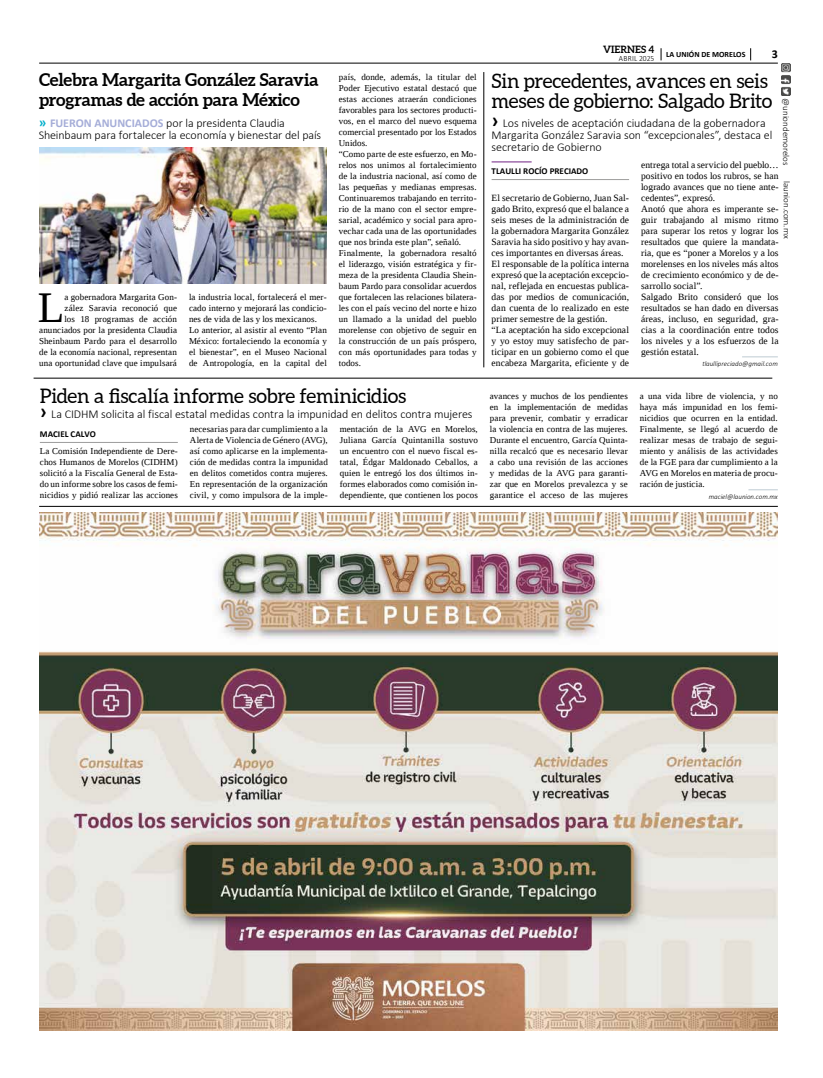
<style>
.page{position:relative;width:823px;height:1078px;background:#fff}
.page>*{position:absolute;margin:0;border:0;box-sizing:border-box;transform-origin:0 0}
.t1{font:43.5px "Liberation Serif";color:#000}
.t2{font:20px/20px "Aleo";letter-spacing:-.015em;color:#000}
.t3{font:700 17.5px/20px "Aleo";letter-spacing:-.01em;color:#000}
.t4{font:300 12px/12px "Calibri";letter-spacing:-.005em;color:#000}
.t5{font:700 12px "Calibri";color:#000}
.t6{font:700 10px "Aleo";letter-spacing:.005em;color:#000}
.t7{font:9.5px/11px "Liberation Serif";letter-spacing:.01em;color:#000}
.t8{font:9px/11px "Liberation Serif";letter-spacing:.01em;color:#000;text-align:justify}
.t9{font:700 9px "Calibri";color:#000}
.t10{font:300 9px "Calibri";color:#000}
.t11{font:700 8px "Calibri";color:#000}
.t12{font:300 8px "Calibri";letter-spacing:.04em;color:#000;scale:.94 1}
.t13{font:italic 300 7px "Calibri";color:#000}
.s1{font-weight:700;font-size:14px;color:#00afcb}
.s2{font-weight:700;color:#a5add8}
.s3{font-weight:700;font-size:20px}
</style>
<div class="page">
<img style="left:781px;top:63px;width:9px;height:33px">
<hr style="left:39px;top:63px;width:738px;height:1px;background:#000">
<svg style="left:750px;top:48px;width:1px;height:12px"></svg>
<svg style="left:660px;top:48px;width:1px;height:12px"></svg>
<img style="left:40px;top:512px;width:737px;height:518px">
<hr style="left:491px;top:161px;width:40px;height:1px;background:#702283">
<hr style="left:491px;top:179px;width:137px;height:1px;background:#9d9d9c">
<hr style="left:39px;top:506px;width:738px;height:1px;background:#000">
<hr style="left:741px;top:356px;width:36px;height:1px;background:#becbd3">
<hr style="left:483px;top:72px;width:1px;height:295px;background:#000">
<img style="left:40px;top:147px;width:286px;height:136px">
<hr style="left:34px;top:378px;width:737px;height:1px;background:#000">
<hr style="left:40px;top:442px;width:138px;height:1px;background:#9d9d9c">
<svg style="left:748px;top:489px;width:29px;height:1px"></svg>
<h3 class="t3" style="left:39px;top:69px;width:281px">Celebra Margarita González Saravia programas de acción para México</h3>
<h3 class="t4" style="left:39px;top:117px;width:284px"><span class="s1">»</span> <span class="s2">FUERON ANUNCIADOS</span> por la presidenta Claudia<br>Sheinbaum para fortalecer la economía y bienestar del país</h3>
<h1 class="t1" style="left:38px;top:279px;width:28px">L</h1>
<p class="t8" style="left:39px;top:291px;width:139px;text-align:right">a gobernadora Margarita Gon-<br>zález Saravia reconoció que<br>los 18 programas de acción anunciados por la presidenta Claudia Sheinbaum Pardo para el desarrollo de la economía nacional, representan una oportunidad clave que impulsará</p>
<p class="t8" style="left:189px;top:291px;width:139px;text-align:left">la industria local, fortalecerá el mer&shy;cado interno y mejorará las condicio&shy;nes de vida de las y los mexicanos.<br>Lo anterior, al asistir al evento “Plan México: fortaleciendo la economía y el bienestar”, en el Museo Nacional de Antropología, en la capital del</p>
<p class="t8" style="left:338px;top:71px;width:139px;text-align:left">país, donde, además, la titular del Poder Ejecutivo estatal destacó que estas acciones atraerán condiciones favorables para los sectores producti&shy;vos, en el marco del nuevo esquema comercial presentado por los Estados Unidos.<br>“Como parte de este esfuerzo, en Mo&shy;relos nos unimos al fortalecimiento de la industria nacional, así como de las pequeñas y medianas empresas.<br>Continuaremos trabajando en territo&shy;rio de la mano con el sector empre&shy;sarial, académico y social para apro&shy;vechar cada una de las oportunidades que nos brinda este plan”, señaló.<br>Finalmente, la gobernadora resaltó el liderazgo, visión estratégica y fir&shy;meza de la presidenta Claudia Shein&shy;baum Pardo para consolidar acuerdos que fortalecen las relaciones bilatera&shy;les con el país vecino del norte e hizo un llamado a la unidad del pueblo morelense con objetivo de seguir en la construcción de un país próspero, con más oportunidades para todas y todos.</p>
<h2 class="t2" style="left:40px;top:385px;width:368px">Piden a fiscalía informe sobre feminicidios</h2>
<h3 class="t4" style="left:40px;top:407px;width:434px"><span class="s3">›</span> La CIDHM solicita al fiscal estatal medidas contra la impunidad en delitos contra mujeres</h3>
<p class="t9" style="left:40px;top:427px;width:58px">MACIEL CALVO</p>
<p class="t8" style="left:40px;top:445px;width:139px">La Comisión Independiente de Dere&shy;chos Humanos de Morelos (CIDHM) solicitó a la Fiscalía General de Esta&shy;do un informe sobre los casos de femi&shy;nicidios y pidió realizar las acciones</p>
<p class="t8" style="left:190px;top:423px;width:139px">necesarias para dar cumplimiento a la Alerta de Violencia de Género (AVG), así como aplicarse en la implementa&shy;ción de medidas contra la impunidad en delitos cometidos contra mujeres.<br>En representación de la organización civil, y como impulsora de la imple-</p>
<p class="t8" style="left:339px;top:423px;width:139px">mentación de la AVG en Morelos, Juliana García Quintanilla sostuvo un encuentro con el nuevo fiscal es&shy;tatal, Édgar Maldonado Ceballos, a quien le entregó los dos últimos in&shy;formes elaborados como comisión in&shy;dependiente, que contienen los pocos</p>
<p class="t6" style="left:602px;top:44px;width:53px">VIERNES 4</p>
<p class="t12" style="left:618px;top:53px;width:39px">ABRIL 2025</p>
<p class="t11" style="left:665px;top:49px;width:81px">LA UNIÓN DE MORELOS</p>
<h3 class="t5" style="left:771px;top:46px;width:8px">3</h3>
<h2 class="t2" style="left:491px;top:71px;width:282px">Sin precedentes, avances en seis meses de gobierno: Salgado Brito</h2>
<h3 class="t4" style="left:491px;top:117px;width:282px"><span class="s3">›</span> Los niveles de aceptación ciudadana de la gobernadora<br>Margarita González Saravia son “excepcionales”, destaca el secretario de Gobierno</h3>
<p class="t10" style="left:791px;top:98px;width:69px;rotate:90deg">@uniondemorelos</p>
<p class="t10" style="left:792px;top:181px;width:59px;rotate:90deg">launion.com.mx</p>
<p class="t7" style="left:640px;top:159px;width:139px">entrega total a servicio del pueblo… positivo en todos los rubros, se han logrado avances que no tiene ante&shy;cedentes”, expresó.<br>Anotó que ahora es imperante se&shy;guir trabajando al mismo ritmo para superar los retos y lograr los resultados que quiere la mandata&shy;ria, que es “poner a Morelos y a los morelenses en los niveles más altos de crecimiento económico y de de&shy;sarrollo social”.<br>Salgado Brito consideró que los resultados se han dado en diversas áreas, incluso, en seguridad, gra&shy;cias a la coordinación entre todos los niveles y a los esfuerzos de la gestión estatal.</p>
<p class="t9" style="left:491px;top:164px;width:98px">TLAULLI ROCÍO PRECIADO</p>
<p class="t7" style="left:491px;top:192px;width:139px">El secretario de Gobierno, Juan Sal&shy;gado Brito, expresó que el balance a seis meses de la administración de la gobernadora Margarita González Saravia ha sido positivo y hay avan&shy;ces importantes en diversas áreas.<br>El responsable de la política interna expresó que la aceptación excepcio&shy;nal, reflejada en encuestas publica&shy;das por medios de comunicación, dan cuenta de lo realizado en este primer semestre de la gestión.<br>“La aceptación ha sido excepcional y yo estoy muy satisfecho de par&shy;ticipar en un gobierno como el que encabeza Margarita, eficiente y de</p>
<p class="t13" style="left:702px;top:359px;width:77px">tlaullipreciado@gmail.com</p>
<p class="t8" style="left:489px;top:390px;width:139px">avances y muchos de los pendientes en la implementación de medidas para prevenir, combatir y erradicar la violencia en contra de las mujeres.<br>Durante el encuentro, García Quinta&shy;nilla recalcó que es necesario llevar a cabo una revisión de las acciones y medidas de la AVG para garanti&shy;zar que en Morelos prevalezca y se garantice el acceso de las mujeres</p>
<p class="t8" style="left:639px;top:390px;width:139px">a una vida libre de violencia, y no haya más impunidad en los femi&shy;nicidios que ocurren en la entidad.<br>Finalmente, se llegó al acuerdo de realizar mesas de trabajo de segui&shy;miento y análisis de las actividades de la FGE para dar cumplimiento a la AVG en Morelos en materia de procu&shy;ración de justicia.</p>
<p class="t13" style="left:708px;top:492px;width:71px">maciel@launion.com.mx</p>
</div>
